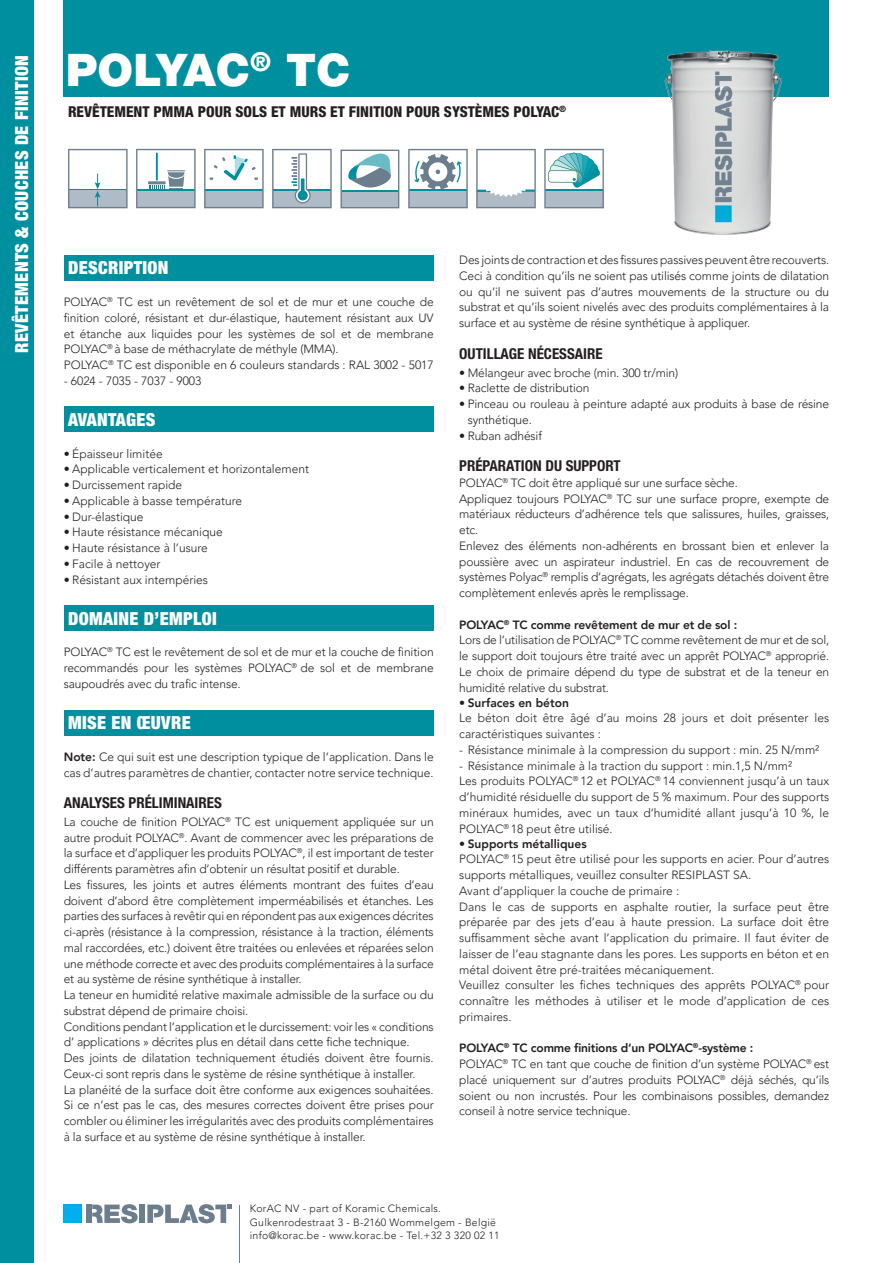
<style>
.page{position:relative;width:893px;height:1263px;background:#fff}
.page>*{position:absolute;margin:0;border:0;box-sizing:border-box;transform-origin:0 0}
.t1{font:900 45px "Helvetica Neue LT Std";color:#fff}
.t2{font:900 condensed 18px "Helvetica Neue LT Std";letter-spacing:.02em;color:#fff}
.t3{font:800 condensed 15px "Helvetica Neue LT Std";color:#231f20}
.TItle_niv_2{font:700 condensed 15px "Helvetica Neue LT Std";color:#231f20}
.BODY_TEXT{font:700 condensed 15px "Helvetica Neue LT Std";color:#231f20}
.BODY_TEXT-2{font:300 12px/15.8px "Avenir LT Pro";letter-spacing:-.01em;color:#231f20;text-align:justify}
.BODY_TEXT-3{font:800 12px "Avenir LT Pro";letter-spacing:-.015em;color:#231f20}
.t4{font:300 10.5px/13.5px "Avenir LT Pro";letter-spacing:.025em;color:#231f20}
.s1{font-weight:800}
</style>
<div class="page">
<div style="left:0;top:0;width:34px;height:1263px;background:#008f9e"></div>
<hr style="left:240px;top:1205px;width:1px;height:58px;background:#6c7d8e">
<div style="left:139px;top:1204px;width:6px;height:19px;background:#6c7d8e"></div>
<div style="left:86px;top:1204px;width:5px;height:19px;background:#6c7d8e"></div>
<svg style="left:92px;top:1204px;width:46px;height:19px"></svg>
<svg style="left:147px;top:1204px;width:84px;height:19px"></svg>
<div style="left:64px;top:1204px;width:18px;height:19px;background:#00aeef"></div>
<div style="left:64px;top:0;width:765px;height:97px;background:#008f9e"></div>
<div style="left:64px;top:255px;width:370px;height:26px;background:#008f9e"></div>
<div style="left:64px;top:407px;width:370px;height:25px;background:#008f9e"></div>
<div style="left:64px;top:605px;width:370px;height:26px;background:#008f9e"></div>
<div style="left:64px;top:710px;width:370px;height:25px;background:#008f9e"></div>
<svg style="left:68px;top:149px;width:60px;height:59px"></svg>
<svg style="left:136px;top:149px;width:60px;height:59px"></svg>
<svg style="left:204px;top:149px;width:60px;height:59px"></svg>
<svg style="left:272px;top:149px;width:60px;height:59px"></svg>
<svg style="left:340px;top:149px;width:59px;height:59px"></svg>
<svg style="left:408px;top:149px;width:60px;height:59px"></svg>
<svg style="left:476px;top:149px;width:60px;height:59px"></svg>
<svg style="left:544px;top:149px;width:60px;height:59px"></svg>
<img style="left:664px;top:50px;width:118px;height:185px">
<h2 class="t2" style="left:11px;top:353px;width:299px;rotate:-90deg">REVÊTEMENTS &amp; COUCHES DE FINITION</h2>
<p class="t1" style="left:66px;top:43px;width:286px">POLYAC<sup>®</sup> TC</p>
<p class="t3" style="left:68px;top:102px;width:500px">REVÊTEMENT PMMA POUR SOLS ET MURS ET FINITION POUR SYSTÈMES POLYAC<sup>®</sup></p>
<p class="t2" style="left:68px;top:257px;width:102px">DESCRIPTION</p>
<p class="BODY_TEXT-2" style="left:64px;top:294px;width:371px">POLYAC<sup>®</sup> TC est un revêtement de sol et de mur et une couche de finition coloré, résistant et dur-élastique, hautement résistant aux UV et étanche aux liquides pour les systèmes de sol et de membrane POLYAC<sup>®</sup> à base de méthacrylate de méthyle (MMA).</p>
<p class="BODY_TEXT-2" style="left:64px;top:357px;width:371px">POLYAC<sup>®</sup> TC est disponible en 6 couleurs standards : RAL 3002 - 5017</p>
<p class="BODY_TEXT-2" style="left:64px;top:373px;width:139px">- 6024 - 7035 - 7037 - 9003</p>
<p class="t2" style="left:68px;top:408px;width:89px">AVANTAGES</p>
<p class="BODY_TEXT-2" style="left:64px;top:446px;width:100px">• Épaisseur limitée</p>
<p class="BODY_TEXT-2" style="left:64px;top:461px;width:247px">• Applicable verticalement et horizontalement</p>
<p class="BODY_TEXT-2" style="left:64px;top:477px;width:120px">• Durcissement rapide</p>
<p class="BODY_TEXT-2" style="left:64px;top:493px;width:180px">• Applicable à basse température</p>
<p class="BODY_TEXT-2" style="left:64px;top:509px;width:81px">• Dur-élastique</p>
<p class="BODY_TEXT-2" style="left:64px;top:524px;width:160px">• Haute résistance mécanique</p>
<p class="BODY_TEXT-2" style="left:64px;top:540px;width:146px">• Haute résistance à l’usure</p>
<p class="BODY_TEXT-2" style="left:64px;top:556px;width:98px">• Facile à nettoyer</p>
<p class="BODY_TEXT-2" style="left:64px;top:572px;width:146px">• Résistant aux intempéries</p>
<p class="t2" style="left:68px;top:607px;width:150px">DOMAINE D’EMPLOI</p>
<p class="BODY_TEXT-2" style="left:64px;top:644px;width:371px">POLYAC<sup>®</sup> TC est le revêtement de sol et de mur et la couche de finition recommandés pour les systèmes POLYAC<sup>®</sup> de sol et de membrane saupoudrés avec du trafic intense.</p>
<p class="t2" style="left:68px;top:711px;width:124px">MISE EN ŒUVRE</p>
<p class="BODY_TEXT-2" style="left:64px;top:749px;width:371px"><span class="s1">Note:</span> Ce qui suit est une description typique de l’application. Dans le cas d’autres paramètres de chantier, contacter notre service technique.</p>
<p class="TItle_niv_2" style="left:64px;top:794px;width:160px">ANALYSES PRÉLIMINAIRES</p>
<p class="BODY_TEXT-2" style="left:64px;top:814px;width:371px">La couche de finition POLYAC<sup>®</sup> TC est uniquement appliquée sur un autre produit POLYAC<sup>®</sup>. Avant de commencer avec les préparations de la surface et d’appliquer les produits POLYAC<sup>®</sup>, il est important de tester différents paramètres afin d’obtenir un résultat positif et durable.</p>
<p class="BODY_TEXT-2" style="left:64px;top:877px;width:371px">Les fissures, les joints et autres éléments montrant des fuites d’eau doivent d’abord être complètement imperméabilisés et étanches. Les parties des surfaces à revêtir qui en répondent pas aux exigences décrites ci-après (résistance à la compression, résistance à la traction, éléments mal raccordées, etc.) doivent être traitées ou enlevées et réparées selon une méthode correcte et avec des produits complémentaires à la surface et au système de résine synthétique à installer.</p>
<p class="BODY_TEXT-2" style="left:64px;top:987px;width:371px">La teneur en humidité relative maximale admissible de la surface ou du substrat dépend de primaire choisi.</p>
<p class="BODY_TEXT-2" style="left:64px;top:1019px;width:371px">Conditions pendant l’application et le durcissement: voir les « conditions d’ applications » décrites plus en détail dans cette fiche technique.</p>
<p class="BODY_TEXT-2" style="left:64px;top:1050px;width:371px">Des joints de dilatation techniquement étudiés doivent être fournis.<br>Ceux-ci sont repris dans le système de résine synthétique à installer.</p>
<p class="BODY_TEXT-2" style="left:64px;top:1082px;width:371px">La planéité de la surface doit être conforme aux exigences souhaitées.<br>Si ce n’est pas le cas, des mesures correctes doivent être prises pour combler ou éliminer les irrégularités avec des produits complémentaires à la surface et au système de résine synthétique à installer.</p>
<p class="BODY_TEXT-2" style="left:459px;top:252px;width:371px">Des joints de contraction et des fissures passives peuvent être recouverts.<br>Ceci à condition qu’ils ne soient pas utilisés comme joints de dilatation ou qu’il ne suivent pas d’autres mouvements de la structure ou du substrat et qu’ils soient nivelés avec des produits complémentaires à la surface et au système de résine synthétique à appliquer.</p>
<p class="TItle_niv_2" style="left:459px;top:344px;width:145px">OUTILLAGE NÉCESSAIRE</p>
<p class="BODY_TEXT-2" style="left:459px;top:365px;width:220px">• Mélangeur avec broche (min. 300 tr/min)</p>
<p class="BODY_TEXT-2" style="left:459px;top:380px;width:132px">• Raclette de distribution</p>
<p class="BODY_TEXT-2" style="left:468px;top:396px;width:363px;text-indent:-9px">• Pinceau ou rouleau à peinture adapté aux produits à base de résine synthétique.</p>
<p class="BODY_TEXT-2" style="left:459px;top:428px;width:84px">• Ruban adhésif</p>
<p class="BODY_TEXT" style="left:459px;top:457px;width:163px">PRÉPARATION DU SUPPORT</p>
<p class="BODY_TEXT-2" style="left:459px;top:475px;width:280px">POLYAC<sup>®</sup> TC doit être appliqué sur une surface sèche.</p>
<p class="BODY_TEXT-2" style="left:459px;top:491px;width:371px">Appliquez toujours POLYAC<sup>®</sup> TC sur une surface propre, exempte de matériaux réducteurs d’adhérence tels que salissures, huiles, graisses, etc.</p>
<p class="BODY_TEXT-2" style="left:459px;top:538px;width:371px">Enlevez des éléments non-adhérents en brossant bien et enlever la poussière avec un aspirateur industriel. En cas de recouvrement de systèmes Polyac<sup>®</sup> remplis d’agrégats, les agrégats détachés doivent être complètement enlevés après le remplissage.</p>
<p class="BODY_TEXT-3" style="left:459px;top:617px;width:279px">POLYAC<sup>®</sup> TC comme revêtement de mur et de sol :</p>
<p class="BODY_TEXT-2" style="left:459px;top:632px;width:371px">Lors de l’utilisation de POLYAC<sup>®</sup> TC comme revêtement de mur et de sol, le support doit toujours être traité avec un apprêt POLYAC<sup>®</sup> approprié.<br>Le choix de primaire dépend du type de substrat et de la teneur en humidité relative du substrat.</p>
<p class="BODY_TEXT-3" style="left:459px;top:695px;width:111px">• Surfaces en béton</p>
<p class="BODY_TEXT-2" style="left:459px;top:710px;width:371px">Le béton doit être âgé d’au moins 28 jours et doit présenter les caractéristiques suivantes :</p>
<p class="BODY_TEXT-2" style="left:459px;top:742px;width:362px">- Résistance minimale à la compression du support : min. 25 N/mm²</p>
<p class="BODY_TEXT-2" style="left:459px;top:758px;width:334px">- Résistance minimale à la traction du support : min.1,5 N/mm²</p>
<p class="BODY_TEXT-2" style="left:459px;top:773px;width:371px">Les produits POLYAC<sup>®</sup> 12 et POLYAC<sup>®</sup> 14 conviennent jusqu’à un taux d’humidité résiduelle du support de 5 % maximum. Pour des supports minéraux humides, avec un taux d’humidité allant jusqu’à 10 %, le POLYAC<sup>®</sup> 18 peut être utilisé.</p>
<p class="BODY_TEXT-3" style="left:459px;top:836px;width:129px">• Supports métalliques</p>
<p class="BODY_TEXT-2" style="left:459px;top:851px;width:371px">POLYAC<sup>®</sup> 15 peut être utilisé pour les supports en acier. Pour d’autres supports métalliques, veuillez consulter RESIPLAST SA.</p>
<p class="BODY_TEXT-2" style="left:459px;top:883px;width:221px">Avant d’appliquer la couche de primaire :</p>
<p class="BODY_TEXT-2" style="left:459px;top:899px;width:371px">Dans le cas de supports en asphalte routier, la surface peut être préparée par des jets d’eau à haute pression. La surface doit être suffisamment sèche avant l’application du primaire. Il faut éviter de laisser de l’eau stagnante dans les pores. Les supports en béton et en métal doivent être pré-traitées mécaniquement.</p>
<p class="BODY_TEXT-2" style="left:459px;top:977px;width:371px">Veuillez consulter les fiches techniques des apprêts POLYAC<sup>®</sup> pour connaître les méthodes à utiliser et le mode d’application de ces primaires.</p>
<p class="BODY_TEXT-3" style="left:459px;top:1041px;width:296px">POLYAC<sup>®</sup> TC comme finitions d’un POLYAC<sup>®</sup>-système :</p>
<p class="BODY_TEXT-2" style="left:459px;top:1056px;width:371px">POLYAC<sup>®</sup> TC en tant que couche de finition d’un système POLYAC<sup>®</sup> est placé uniquement sur d’autres produits POLYAC<sup>®</sup> déjà séchés, qu’ils soient ou non incrustés. Pour les combinaisons possibles, demandez conseil à notre service technique.</p>
<p class="t4" style="left:250px;top:1202px;width:251px">KorAC NV - part of Koramic Chemicals.<br>Gulkenrodestraat 3 - B-2160 Wommelgem - België info@korac.be - www.korac.be - Tel.+32 3 320 02 11</p>
</div>
